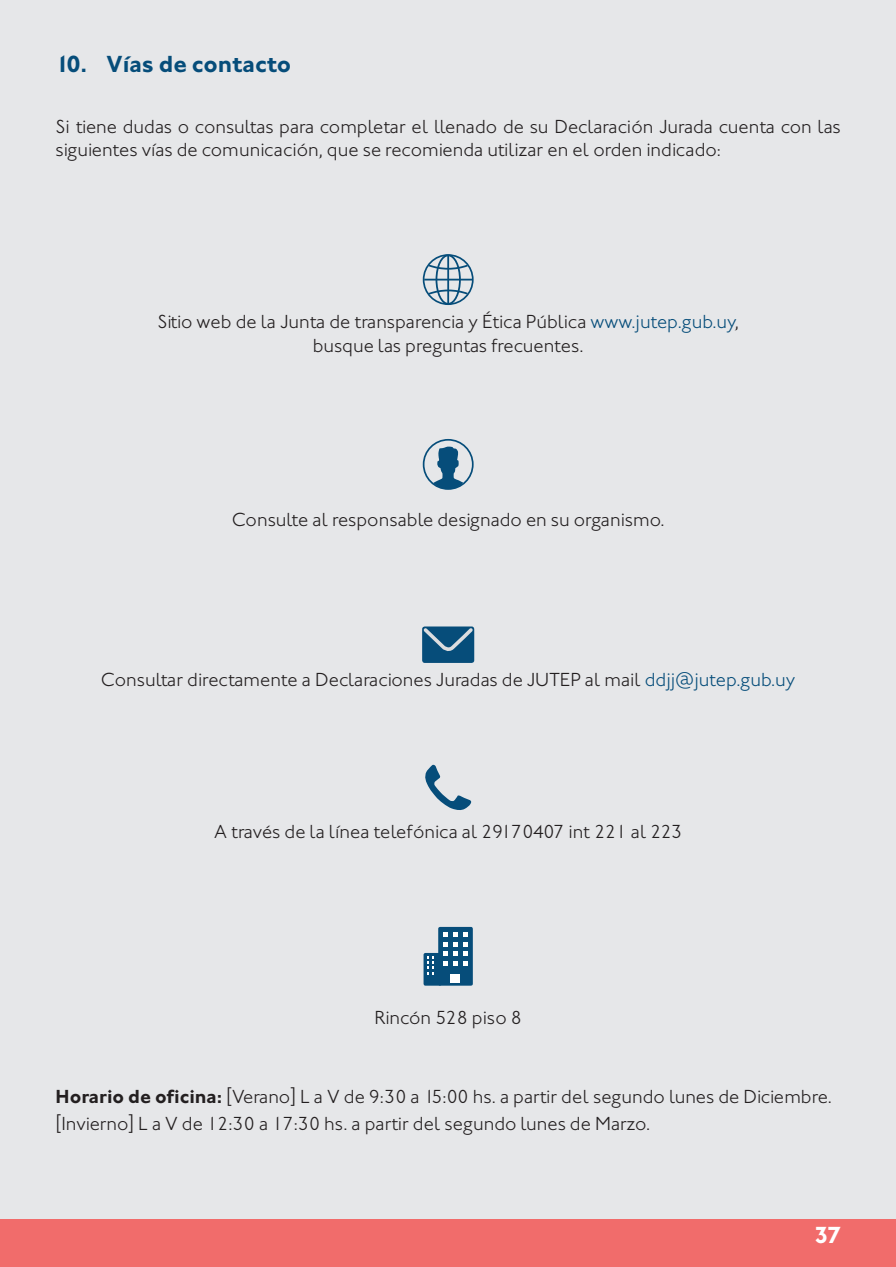
<style>
.page{position:relative;width:896px;height:1267px;background:#fff}
.page>*{position:absolute;margin:0;border:0;box-sizing:border-box;transform-origin:0 0}
.t1{font:700 24px "Johnston ITC Std";color:#064d7a}
.t2{font:700 24px "Johnston ITC Std";color:#fff}
.t3{font:300 19.5px/23.4px "Johnston ITC Std";color:#231f20}
.s1{color:#064d7a}
.s2{font-weight:700}
</style>
<div class="page">
<div style="left:0;top:0;width:896px;height:1266px;background:#e6e7e9"></div>
<div style="left:0;top:1218px;width:896px;height:48px;background:#f16c6b"></div>
<div style="left:423px;top:254px;width:50px;height:51px;border:2px solid #064d7a;border-radius:50%"></div>
<hr style="left:424px;top:279px;width:48px;height:1px;background:#064d7a">
<hr style="left:447px;top:255px;width:2px;height:49px;background:#064d7a">
<div style="left:435px;top:254px;width:26px;height:51px;border:2px solid #064d7a;border-radius:50%"></div>
<svg style="left:427px;top:263px;width:43px;height:7px"></svg>
<svg style="left:427px;top:288px;width:43px;height:8px"></svg>
<svg style="left:433px;top:446px;width:30px;height:43px"></svg>
<div style="left:423px;top:439px;width:50px;height:50px;border:2px solid #064d7a;border-radius:50%"></div>
<div style="left:422px;top:626px;width:52px;height:36px;background:#064d7a;border-radius:3px"></div>
<svg style="left:422px;top:626px;width:52px;height:29px"></svg>
<svg style="left:425px;top:764px;width:47px;height:46px"></svg>
<div style="left:438px;top:926px;width:35px;height:59px;background:#064d7a;border-radius:2px"></div>
<div style="left:423px;top:952px;width:19px;height:33px;background:#064d7a;border-radius:2px"></div>
<div style="left:451px;top:973px;width:9px;height:9px;background:#fff"></div>
<svg style="left:443px;top:932px;width:25px;height:33px"></svg>
<svg style="left:427px;top:956px;width:7px;height:18px"></svg>
<p class="t1" style="left:56px;top:49px;width:237px">10. Vías de contacto</p>
<p class="t3" style="left:56px;top:114px;width:786px">Si tiene dudas o consultas para completar el llenado de su Declaración Jurada cuenta con las siguientes vías de comunicación, que se recomienda utilizar en el orden indicado:</p>
<p class="t3" style="left:158px;top:310px;width:583px;text-align:center">Sitio web de la Junta de transparencia y Ética Pública <span class="s1">www.jutep.gub.uy</span>, busque las preguntas frecuentes.</p>
<p class="t3" style="left:232px;top:508px;width:434px">Consulte al responsable designado en su organismo.</p>
<p class="t3" style="left:101px;top:668px;width:696px">Consultar directamente a Declaraciones Juradas de JUTEP al mail <span class="s1">ddjj@jutep.gub.uy</span></p>
<p class="t3" style="left:214px;top:819px;width:469px">A través de la línea telefónica al 29170407 int 221 al 223</p>
<p class="t3" style="left:374px;top:1005px;width:149px">Rincón 528 piso 8</p>
<p class="t3" style="left:56px;top:1082px;width:778px;line-height:27.6px"><span class="s2">Horario de oficina:</span> [Verano] L a V de 9:30 a 15:00 hs. a partir del segundo lunes de Diciembre. [Invierno] L a V de 12:30 a 17:30 hs. a partir del segundo lunes de Marzo.</p>
<p class="t2" style="left:814px;top:1220px;width:28px">37</p>
</div>
